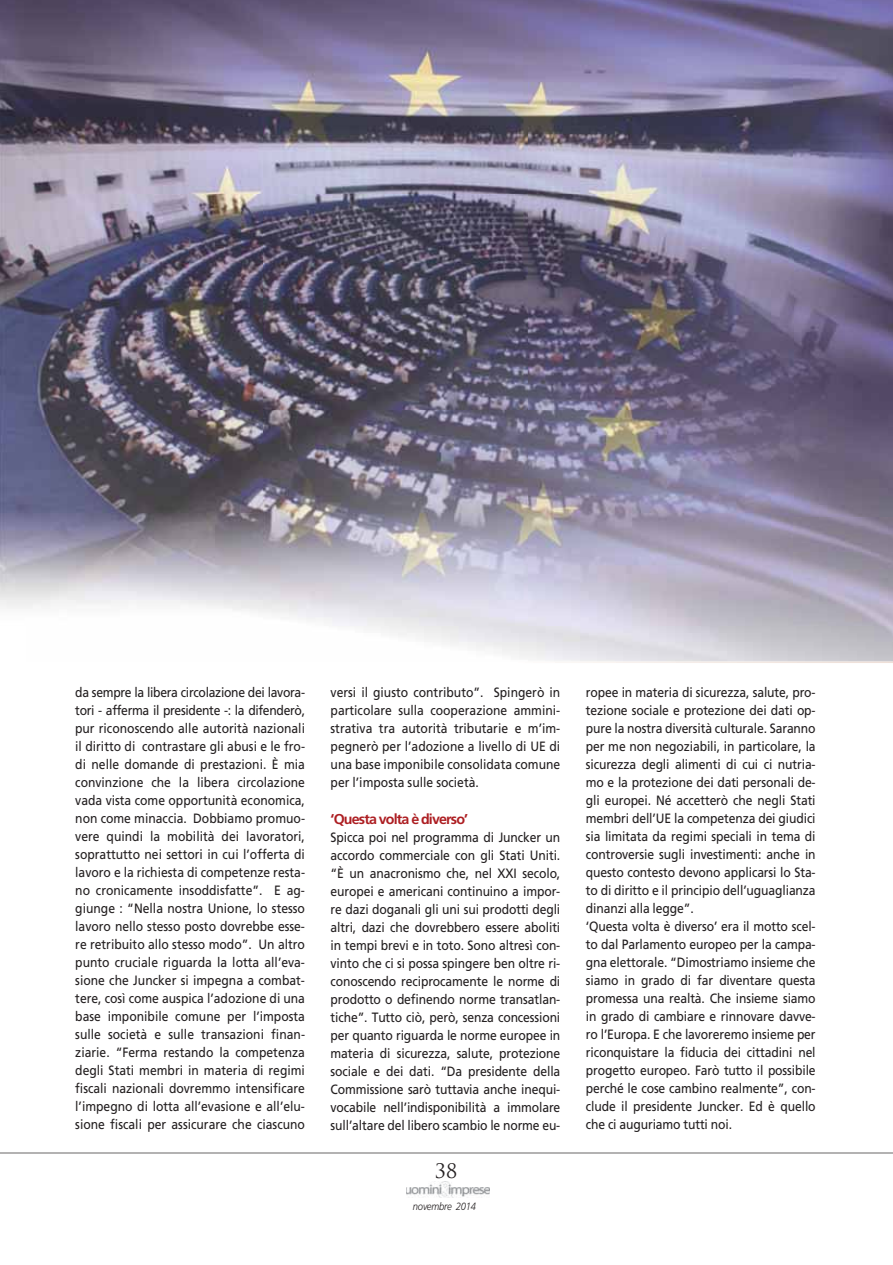
<style>
.page{position:relative;width:893px;height:1265px;background:#fff}
.page>*{position:absolute;margin:0;border:0;box-sizing:border-box;transform-origin:0 0}
.t1{font:19.5px "Trajan Pro";color:#231f20}
.t2{font:700 14.25px "Frutiger";letter-spacing:-.06em;color:#ad1e22}
.t3{font:13.5px/18px "Frutiger CE";letter-spacing:-.01em;color:#231f20;text-align:justify;scale:.9 1}
.t4{font:italic 300 10.5px "Frutiger";letter-spacing:-.025em;color:#231f20;scale:.9 1}
</style>
<div class="page">
<hr style="left:0;top:1153px;width:892px;height:1px;background:#b3b2b2">
<img style="left:406px;top:1181px;width:83px;height:17px">
<img style="left:0;top:0;width:892px;height:663px">
<p class="t3" style="left:75px;top:684px;width:257px">da sempre la libera circolazione dei lavora&shy;tori - afferma il presidente -: la difenderò, pur riconoscendo alle autorità nazionali il diritto di contrastare gli abusi e le fro&shy;di nelle domande di prestazioni. È mia convinzione che la libera circolazione vada vista come opportunità economica, non come minaccia. Dobbiamo promuo&shy;vere quindi la mobilità dei lavoratori, soprattutto nei settori in cui l’offerta di lavoro e la richiesta di competenze resta&shy;no cronicamente insoddisfatte”. E ag&shy;giunge : “Nella nostra Unione, lo stesso lavoro nello stesso posto dovrebbe esse&shy;re retribuito allo stesso modo”. Un altro punto cruciale riguarda la lotta all’eva&shy;sione che Juncker si impegna a combat&shy;tere, così come auspica l’adozione di una base imponibile comune per l’imposta sulle società e sulle transazioni finan&shy;ziarie. “Ferma restando la competenza degli Stati membri in materia di regimi fiscali nazionali dovremmo intensificare l’impegno di lotta all’evasione e all’elu&shy;sione fiscali per assicurare che ciascuno</p>
<p class="t3" style="left:330px;top:684px;width:257px">versi il giusto contributo”. Spingerò in particolare sulla cooperazione ammini&shy;strativa tra autorità tributarie e m’im&shy;pegnerò per l’adozione a livello di UE di una base imponibile consolidata comune per l’imposta sulle società.</p>
<p class="t2" style="left:330px;top:813px;width:139px">‘Questa volta è diverso’</p>
<p class="t3" style="left:330px;top:829px;width:257px">Spicca poi nel programma di Juncker un accordo commerciale con gli Stati Uniti. “È un anacronismo che, nel XXI secolo, europei e americani continuino a impor&shy;re dazi doganali gli uni sui prodotti degli altri, dazi che dovrebbero essere aboliti in tempi brevi e in toto. Sono altresì con&shy;vinto che ci si possa spingere ben oltre ri&shy;conoscendo reciprocamente le norme di prodotto o definendo norme transatlan&shy;tiche”. Tutto ciò, però, senza concessioni per quanto riguarda le norme europee in materia di sicurezza, salute, protezione sociale e dei dati. “Da presidente della Commissione sarò tuttavia anche inequi&shy;vocabile nell’indisponibilità a immolare sull’altare del libero scambio le norme eu-</p>
<h1 class="t1" style="left:435px;top:1160px;width:24px">38</h1>
<p class="t4" style="left:413px;top:1202px;width:72px">novembre 2014</p>
<p class="t3" style="left:585px;top:684px;width:257px;text-align:left">ropee in materia di sicurezza, salute, pro&shy;tezione sociale e protezione dei dati op&shy;pure la nostra diversità culturale. Saranno per me non negoziabili, in particolare, la sicurezza degli alimenti di cui ci nutria&shy;mo e la protezione dei dati personali de&shy;gli europei. Né accetterò che negli Stati membri dell’UE la competenza dei giudici sia limitata da regimi speciali in tema di controversie sugli investimenti: anche in questo contesto devono applicarsi lo Sta&shy;to di diritto e il principio dell’uguaglianza dinanzi alla legge”.<br>‘Questa volta è diverso’ era il motto scel&shy;to dal Parlamento europeo per la campa&shy;gna elettorale. “Dimostriamo insieme che siamo in grado di far diventare questa promessa una realtà. Che insieme siamo in grado di cambiare e rinnovare davve&shy;ro l’Europa. E che lavoreremo insieme per riconquistare la fiducia dei cittadini nel progetto europeo. Farò tutto il possibile perché le cose cambino realmente”, con&shy;clude il presidente Juncker. Ed è quello che ci auguriamo tutti noi.</p>
</div>
